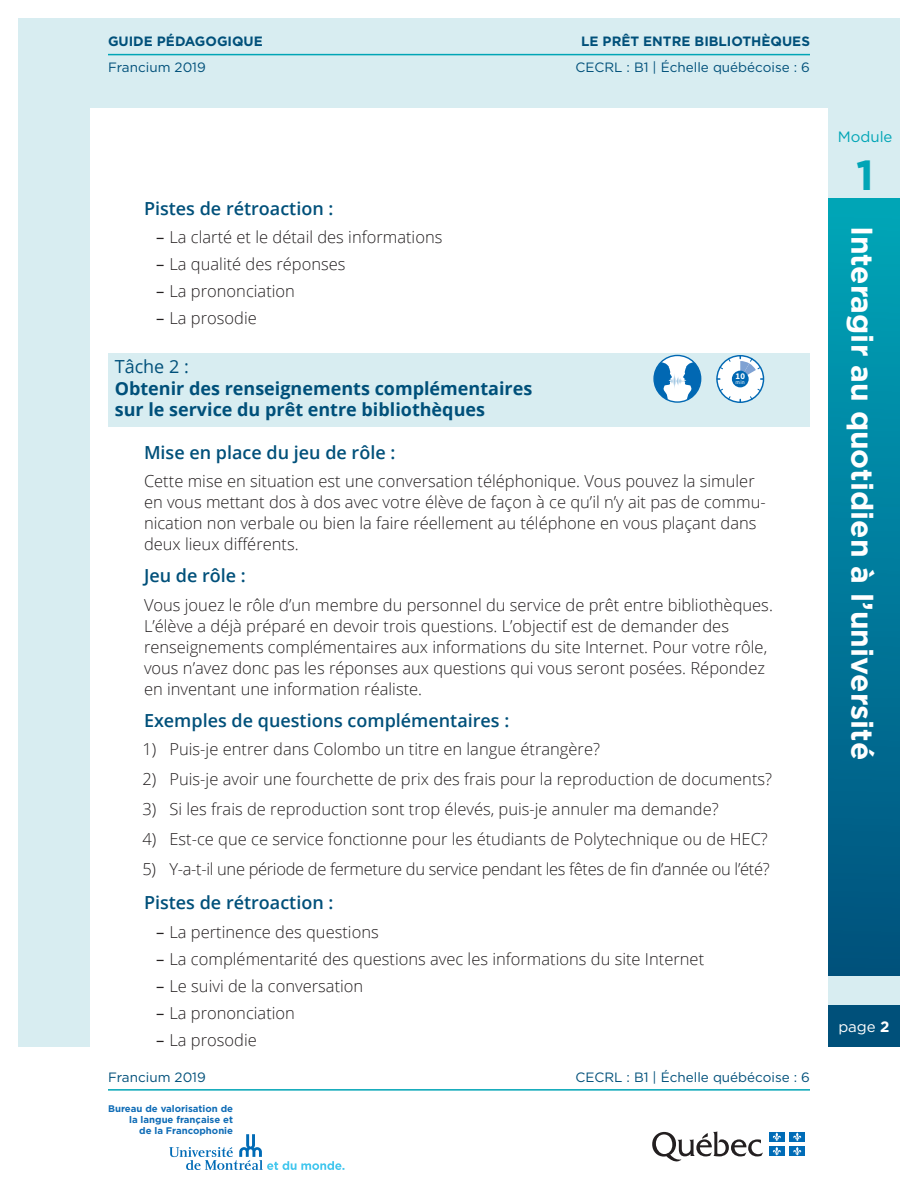
<style>
.page{position:relative;width:918px;height:1188px;background:#fff}
.page>*{position:absolute;margin:0;border:0;box-sizing:border-box;transform-origin:0 0}
.t1{font:700 42px "Gotham HTF";color:#00a5b6}
.t2{font:700 30px "Gotham HTF";color:#fff}
.t3{font:600 18px "Open Sans";color:#00507a}
.t4{font:700 18px/21.6px "Open Sans";color:#00507a}
.t5{font:18px "Open Sans";color:#00507a}
.t6{font:300 16.5px/21px "Open Sans";color:#231f20}
.t7{font:300 16.5px "Open Sans";letter-spacing:-.02em;color:#231f20}
.t8{font:15px "Gotham";color:#00a5b6}
.t9{font:15px "Gotham HTF";color:#fff}
.t10{font:13.5px "Gotham HTF";color:#00507a}
.t11{font:700 13.5px "Gotham HTF";color:#00507a}
.t12{font:700 9.6px/11.1px "Gotham";color:#0f6cb6;text-align:right}
.s1{font-weight:400}
.s2{font-weight:700}
</style>
<div class="page">
<div style="left:18px;top:18px;width:882px;height:1028px;background:#d8edf1"></div>
<div style="left:828px;top:1005px;width:72px;height:41px;background:#00507a"></div>
<svg style="left:652px;top:1131px;width:111px;height:31px"></svg>
<div style="left:769px;top:1132px;width:16px;height:10px;background:#006cb7"></div>
<svg style="left:773px;top:1132px;width:8px;height:9px"></svg>
<div style="left:789px;top:1132px;width:16px;height:10px;background:#006cb7"></div>
<svg style="left:793px;top:1132px;width:8px;height:9px"></svg>
<div style="left:769px;top:1146px;width:16px;height:10px;background:#006cb7"></div>
<svg style="left:773px;top:1147px;width:8px;height:9px"></svg>
<div style="left:789px;top:1146px;width:16px;height:10px;background:#006cb7"></div>
<svg style="left:793px;top:1147px;width:8px;height:9px"></svg>
<svg style="left:169px;top:1134px;width:175px;height:36px"></svg>
<div style="left:828px;top:198px;width:72px;height:778px;background:linear-gradient(to bottom,#00a6b9,#00507d)"></div>
<div style="left:90px;top:108px;width:738px;height:951px;background:#fff"></div>
<hr style="left:108px;top:1089px;width:702px;height:2px;background:#00a5b6">
<hr style="left:108px;top:54px;width:702px;height:1px;background:#00a5b6">
<div style="left:108px;top:353px;width:702px;height:74px;background:#d8edf1"></div>
<svg style="left:654px;top:355px;width:47px;height:47px"></svg>
<svg style="left:654px;top:362px;width:47px;height:39px;background:#82b5d9"></svg>
<div style="left:653px;top:355px;width:48px;height:48px;border:1px solid #0168b3;border-radius:50%"></div>
<svg style="left:716px;top:355px;width:48px;height:48px"></svg>
<p class="t11" style="left:108px;top:34px;width:156px">GUIDE PÉDAGOGIQUE</p>
<p class="t11" style="left:581px;top:34px;width:230px">LE PRÊT ENTRE BIBLIOTHÈQUES</p>
<p class="t10" style="left:108px;top:59px;width:99px">Francium 2019</p>
<p class="t10" style="left:575px;top:59px;width:236px">CECRL : B1 | Échelle québécoise : 6</p>
<p class="t3" style="left:144px;top:196px;width:191px">Pistes de rétroaction :</p>
<p class="t6" style="left:156px;top:226px;width:288px"><span class="s1">–</span> La clarté et le détail des informations</p>
<p class="t6" style="left:156px;top:253px;width:191px"><span class="s1">–</span> La qualité des réponses</p>
<p class="t6" style="left:156px;top:280px;width:141px"><span class="s1">–</span> La prononciation</p>
<p class="t6" style="left:156px;top:307px;width:102px"><span class="s1">–</span> La prosodie</p>
<p class="t5" style="left:115px;top:354px;width:76px">Tâche 2 :</p>
<p class="t4" style="left:115px;top:377px;width:419px">Obtenir des renseignements complémentaires sur le service du prêt entre bibliothèques</p>
<p class="t3" style="left:144px;top:440px;width:253px">Mise en place du jeu de rôle :</p>
<p class="t6" style="left:144px;top:470px;width:623px">Cette mise en situation est une conversation téléphonique. Vous pouvez la simuler en vous mettant dos à dos avec votre élève de façon à ce qu’il n’y ait pas de commu&shy;nication non verbale ou bien la faire réellement au téléphone en vous plaçant dans deux lieux différents.</p>
<p class="t3" style="left:144px;top:564px;width:103px">Jeu de rôle :</p>
<p class="t6" style="left:144px;top:594px;width:630px">Vous jouez le rôle d’un membre du personnel du service de prêt entre bibliothèques.<br>L’élève a déjà préparé en devoir trois questions. L’objectif est de demander des renseignements complémentaires aux informations du site Internet. Pour votre rôle, vous n’avez donc pas les réponses aux questions qui vous seront posées. Répondez en inventant une information réaliste.</p>
<p class="t3" style="left:144px;top:708px;width:367px">Exemples de questions complémentaires :</p>
<p class="t6" style="left:142px;top:739px;width:459px">1) Puis-je entrer dans Colombo un titre en langue étrangère?</p>
<p class="t6" style="left:142px;top:769px;width:631px">2) Puis-je avoir une fourchette de prix des frais pour la reproduction de documents?</p>
<p class="t6" style="left:142px;top:799px;width:578px">3) Si les frais de reproduction sont trop élevés, puis-je annuler ma demande?</p>
<p class="t6" style="left:142px;top:829px;width:627px">4) Est-ce que ce service fonctionne pour les étudiants de Polytechnique ou de HEC?</p>
<p class="t7" style="left:142px;top:858px;width:629px">5) Y-a-t-il une période de fermeture du service pendant les fêtes de fin d’année ou l’été?</p>
<p class="t3" style="left:144px;top:890px;width:191px">Pistes de rétroaction :</p>
<p class="t6" style="left:156px;top:921px;width:224px"><span class="s1">–</span> La pertinence des questions</p>
<p class="t6" style="left:156px;top:948px;width:550px"><span class="s1">–</span> La complémentarité des questions avec les informations du site Internet</p>
<p class="t6" style="left:156px;top:975px;width:209px"><span class="s1">–</span> Le suivi de la conversation</p>
<p class="t6" style="left:156px;top:1002px;width:141px"><span class="s1">–</span> La prononciation</p>
<p class="t6" style="left:156px;top:1029px;width:102px"><span class="s1">–</span> La prosodie</p>
<p class="t10" style="left:108px;top:1069px;width:99px">Francium 2019</p>
<p class="t10" style="left:575px;top:1069px;width:236px">CECRL : B1 | Échelle québécoise : 6</p>
<p class="t12" style="left:108px;top:1103px;width:126px">Bureau de valorisation de la langue française et<br>de la Francophonie</p>
<p class="t8" style="left:838px;top:128px;width:56px">Module</p>
<h1 class="t1" style="left:856px;top:151px;width:19px">1</h1>
<h2 class="t2" style="left:879px;top:226px;width:536px;rotate:90deg">Interagir au quotidien à l’université</h2>
<p class="t9" style="left:838px;top:1018px;width:53px">page <span class="s2">2</span></p>
</div>
